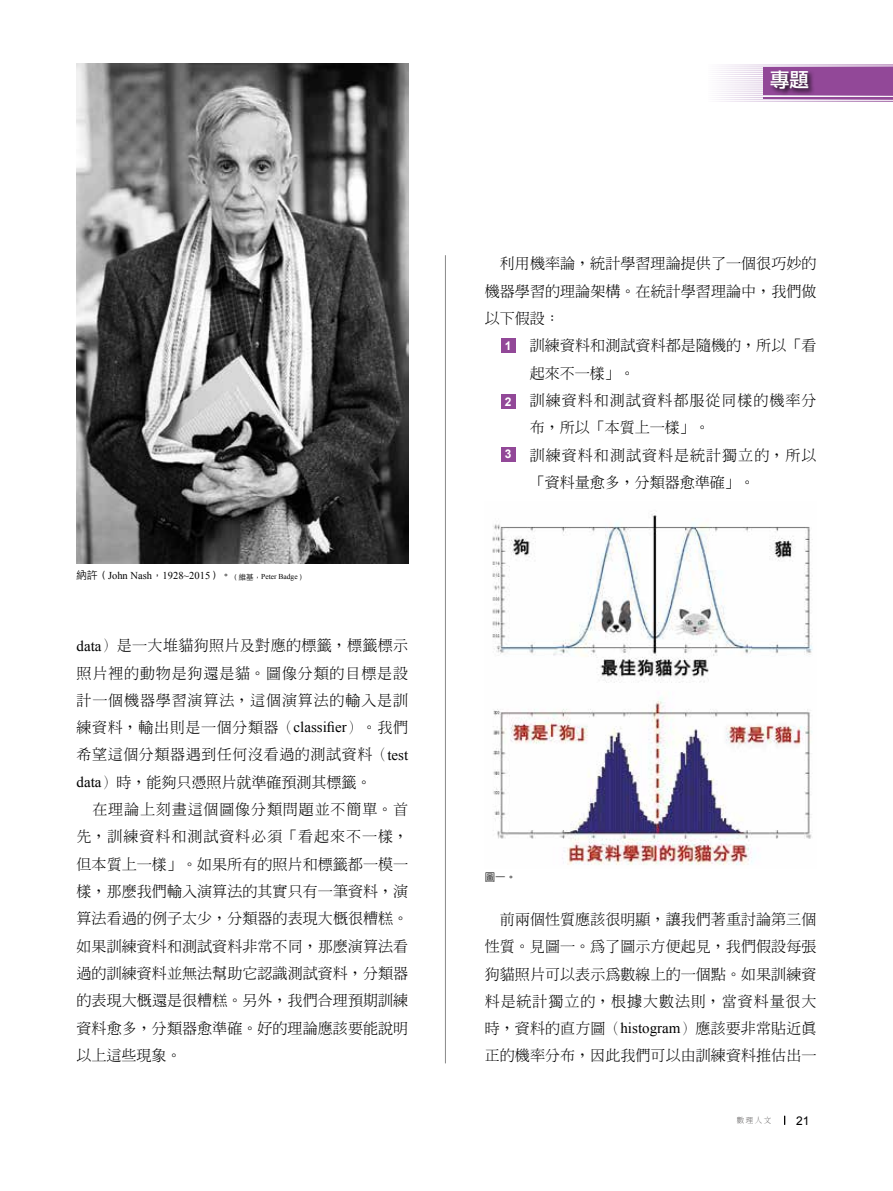
<style>
.page{position:relative;width:893px;height:1191px;background:#fff}
.page>*{position:absolute;margin:0;border:0;box-sizing:border-box;transform-origin:0 0}
.t1{font:19.5px "ARUD Jing Xi Hei E1 B5 Pro EB";color:#fff}
.t2{font:300 15px/27.3px "AR New Ming B5";letter-spacing:.005em;color:#000;text-align:justify}
.t3{font:300 15px/27.3px "AR New Ming B5";letter-spacing:.035em;color:#000}
.t4{font:700 12px "Arial";color:#fff}
.t5{font:12px "Arial";color:#000}
.t6{font:10.5px "Times New Roman";color:#000}
.t7{font:500 10.5px "ARUD Jing Xi Hei E1 B5 Pro";color:#000}
.t8{font:300 7.5px "Adobe Ming Std";color:#595757}
.s1{font-family:"ARUD Jing Xi Hei E1 B5 Pro";font-weight:500}
.s2{font-size:7.5px}
.s3{font-family:"Times New Roman";font-weight:400}
</style>
<div class="page">
<hr style="left:445px;top:255px;width:1px;height:808px;background:#898989">
<img style="left:77px;top:64px;width:331px;height:499px">
<div style="left:764px;top:67px;width:129px;height:27px;background:#924898"></div>
<hr style="left:764px;top:97px;width:129px;height:2px;background:#924898">
<div style="left:769px;top:69px;width:47px;height:27px;background:#000;opacity:.75"></div>
<div style="left:501px;top:338px;width:15px;height:15px;background:#924898"></div>
<div style="left:501px;top:394px;width:15px;height:15px;background:#924898"></div>
<div style="left:501px;top:446px;width:15px;height:15px;background:#924898"></div>
<img style="left:492px;top:511px;width:321px;height:354px">
<p class="t6" style="left:77px;top:568px;width:230px"><span class="s1">納許（</span>John Nash<span class="s1">，</span>1928~2015<span class="s1">）。</span><sub>（維基，</sub><span class="s2">Peter Badge</span><sub>）</sub></p>
<p class="t2" style="left:77px;top:632px;width:333px"><span class="s3">data</span>）是一大堆貓狗照片及對應的標籤，標籤標示照片裡的動物是狗還是貓。圖像分類的目標是設計一個機器學習演算法，這個演算法的輸入是訓練資料，輸出則是一個分類器（<span class="s3">classifier</span>）。我們希望這個分類器遇到任何沒看過的測試資料（<span class="s3">test data</span>）時，能夠只憑照片就準確預測其標籤。</p>
<p class="t2" style="left:77px;top:795px;width:333px;text-indent:16px">在理論上刻畫這個圖像分類問題並不簡單。首先，訓練資料和測試資料必須「看起來不一樣，但本質上一樣」。如果所有的照片和標籤都一模一樣，那麼我們輸入演算法的其實只有一筆資料，演算法看過的例子太少，分類器的表現大概很糟糕。如果訓練資料和測試資料非常不同，那麼演算法看過的訓練資料並無法幫助它認識測試資料，分類器的表現大概還是很糟糕。另外，我們合理預期訓練資料愈多，分類器愈準確。好的理論應該要能說明以上這些現象。</p>
<h1 class="t1" style="left:770px;top:69px;width:40px">專題</h1>
<p class="t2" style="left:485px;top:250px;width:333px;text-indent:15px">利用機率論，統計學習理論提供了一個很巧妙的機器學習的理論架構。在統計學習理論中，我們做以下假設：</p>
<p class="t4" style="left:505px;top:338px;width:8px">1</p>
<p class="t4" style="left:505px;top:393px;width:8px">2</p>
<p class="t4" style="left:505px;top:446px;width:8px">3</p>
<p class="t3" style="left:530px;top:332px;width:288px">訓練資料和測試資料都是隨機的，所以「看起來不一樣」。<br>訓練資料和測試資料都服從同樣的機率分布，所以「本質上一樣」。<br>訓練資料和測試資料是統計獨立的，所以「資料量愈多，分類器愈準確」。</p>
<p class="t7" style="left:485px;top:871px;width:33px">圖一。</p>
<p class="t2" style="left:485px;top:905px;width:333px;text-indent:15px">前兩個性質應該很明顯，讓我們著重討論第三個性質。見圖一。為了圖示方便起見，我們假設每張狗貓照片可以表示為數線上的一個點。如果訓練資料是統計獨立的，根據大數法則，當資料量很大時，資料的直方圖（<span class="s3">histogram</span>）應該要非常貼近真正的機率分布，因此我們可以由訓練資料推估出一</p>
<p class="t8" style="left:737px;top:1116px;width:36px">數理人文</p>
<p class="t5" style="left:796px;top:1112px;width:15px">21</p>
</div>
